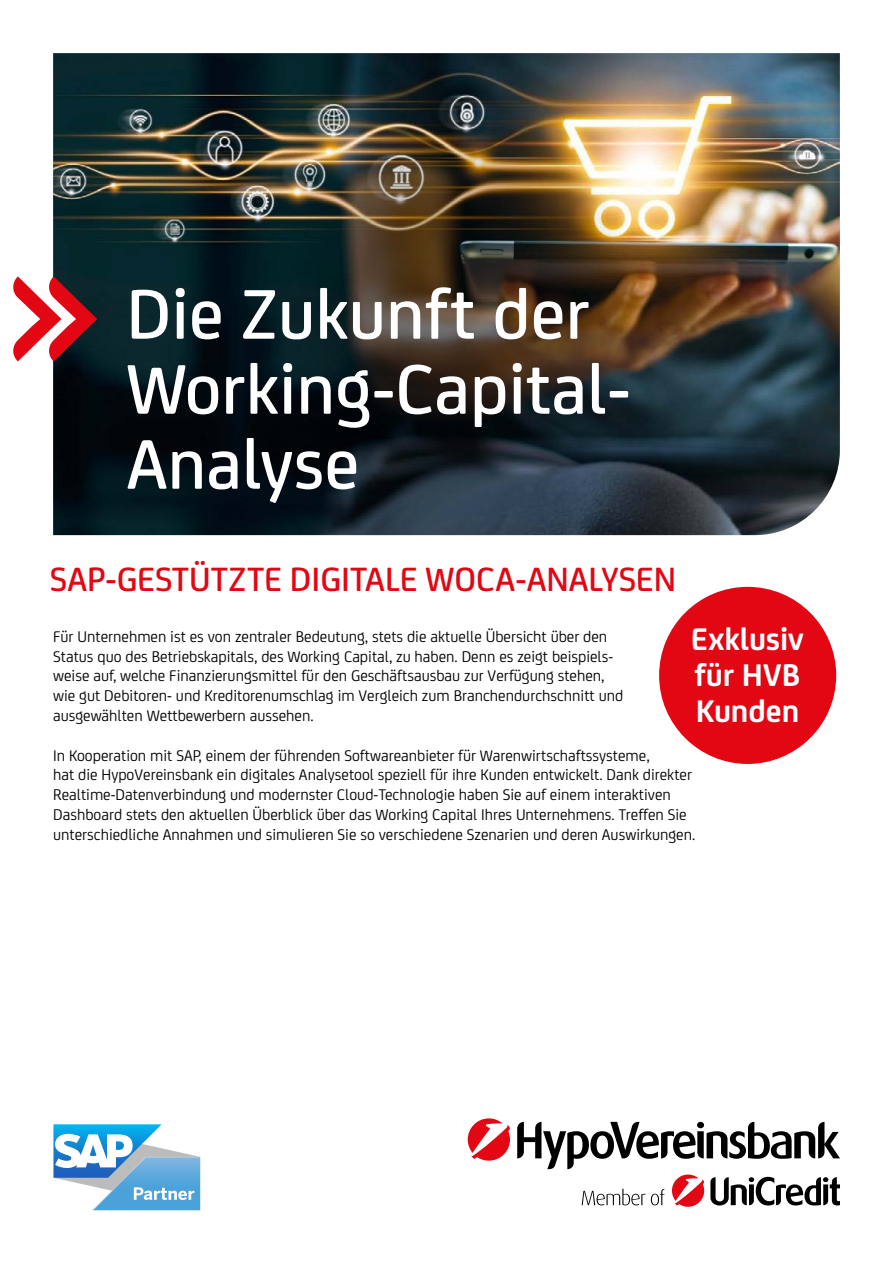
<style>
.page{position:relative;width:893px;height:1263px;background:#fff}
.page>*{position:absolute;margin:0;border:0;box-sizing:border-box;transform-origin:0 0}
.t1{font:500 75px/75px "Uni Credit";color:#fff}
.t2{font:500 36px "Uni Credit";color:#e30613}
.t3{font:700 33.45px/36.3px "Uni Credit";letter-spacing:-.005em;color:#fff;text-align:justify}
.t4{font:16.5px/19.8px "Uni Credit";color:#000}
</style>
<div class="page">
<img style="left:54px;top:54px;width:786px;height:481px">
<div style="left:659px;top:587px;width:177px;height:177px;background:#e30613;border-radius:50%"></div>
<div style="left:1px;top:344px;width:42px;height:43px;border:1px solid #e6007d;border-radius:50%"></div>
<div style="left:1px;top:387px;width:43px;height:43px;border:1px solid #e6007d;border-radius:50%"></div>
<div style="left:603px;top:444px;width:42px;height:43px;border:1px solid #e6007d;border-radius:50%"></div>
<svg style="left:607px;top:435px;width:34px;height:10px"></svg>
<hr style="left:0;top:53px;width:893px;height:1px;background:#e6007d">
<hr style="left:0;top:1209px;width:893px;height:1px;background:#e6007d">
<hr style="left:0;top:438px;width:893px;height:1px;background:#e6007d">
<hr style="left:0;top:245px;width:893px;height:1px;background:#e6007d">
<hr style="left:0;top:631px;width:893px;height:1px;background:#e6007d">
<hr style="left:0;top:824px;width:893px;height:1px;background:#e6007d">
<hr style="left:0;top:1016px;width:893px;height:1px;background:#e6007d">
<svg style="left:54px;top:149px;width:786px;height:1px"></svg>
<svg style="left:54px;top:101px;width:786px;height:1px"></svg>
<svg style="left:54px;top:197px;width:786px;height:1px"></svg>
<svg style="left:12px;top:276px;width:828px;height:131px;background:#373330"></svg>
<svg style="left:54px;top:486px;width:786px;height:1px"></svg>
<hr style="left:53px;top:5px;width:1px;height:1258px;background:#e6007d">
<hr style="left:840px;top:5px;width:1px;height:1258px;background:#e6007d">
<div style="left:0;top:0;width:43px;height:43px;border:1px solid #e6007d;border-radius:50%"></div>
<svg style="left:3px;top:3px;width:40px;height:40px"></svg>
<div style="left:850px;top:0;width:43px;height:43px;border:1px solid #e6007d;border-radius:50%"></div>
<svg style="left:840px;top:3px;width:50px;height:50px"></svg>
<div style="left:0;top:1220px;width:43px;height:43px;border:1px solid #e6007d;border-radius:50%"></div>
<div style="left:850px;top:1220px;width:43px;height:43px;border:1px solid #e6007d;border-radius:50%"></div>
<svg style="left:3px;top:1032px;width:887px;height:228px"></svg>
<svg style="left:53px;top:535px;width:787px;height:145px"></svg>
<h1 class="t1" style="left:126px;top:272px;width:506px">Die Zukunft der<br>Working-Capital-<br>Analyse</h1>
<h2 class="t2" style="left:50px;top:553px;width:628px">SAP-GESTÜTZTE DIGITALE WOCA-ANALYSEN</h2>
<h3 class="t3" style="left:691px;top:618px;width:114px">Exklusiv für HVB Kunden</h3>
<p class="t4" style="left:53px;top:625px;width:572px">Für Unternehmen ist es von zentraler Bedeutung, stets die aktuelle Übersicht über den Status quo des Betriebskapitals, des Working Capital, zu haben. Denn es zeigt beispiels&shy;weise auf, welche Finanzierungsmittel für den Geschäftsausbau zur Verfügung stehen, wie gut Debitoren- und Kreditorenumschlag im Vergleich zum Branchendurchschnitt und ausgewählten Wettbewerbern aussehen.</p>
<p class="t4" style="left:53px;top:744px;width:644px">In Kooperation mit SAP, einem der führenden Softwareanbieter für Warenwirtschaftssysteme,<br>hat die HypoVereinsbank ein digitales Analysetool speziell für ihre Kunden entwickelt. Dank direkter Realtime-Datenverbindung und modernster Cloud-Technologie haben Sie auf einem interaktiven Dashboard stets den aktuellen Überblick über das Working Capital Ihres Unternehmens. Treffen Sie unterschiedliche Annahmen und simulieren Sie so verschiedene Szenarien und deren Auswirkungen.</p>
</div>
